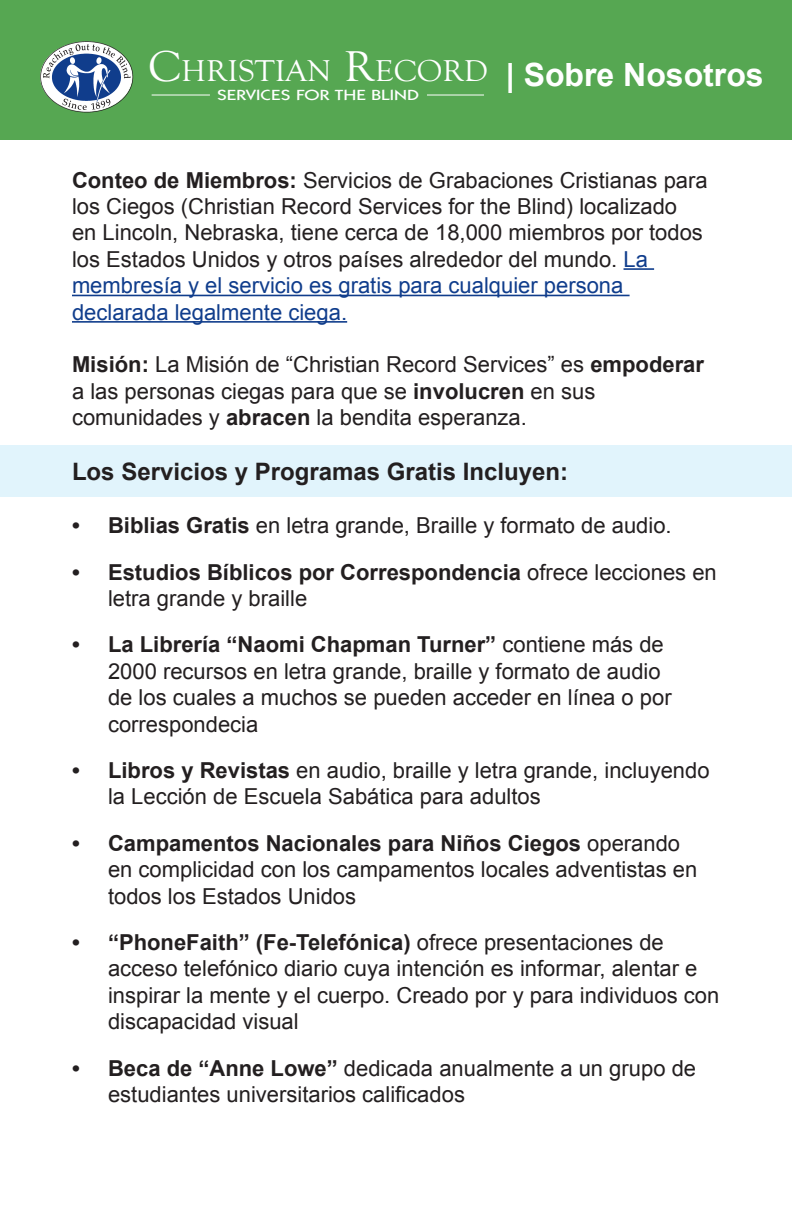
<style>
.page{position:relative;width:792px;height:1224px;background:#fff}
.page>*{position:absolute;margin:0;border:0;box-sizing:border-box;transform-origin:0 0}
.t1{font:700 32px "Arial";color:#fff}
.t2{font:31px "Goudy Old Style T";color:#fff;scale:1.05 1}
.t3{font:700 24px "Arial";color:#231f20}
.t4{font:22px/26.4px "Arial";color:#231f20}
.t5{font:500 14.8px "Itc Kabel";color:#fff;scale:1.32 1}
.s1{font-size:44.4px}
.s2{font-weight:700}
.s3{color:#103d8c}
</style>
<div class="page">
<div style="left:0;top:445px;width:792px;height:52px;background:#e1f4fc"></div>
<div style="left:0;top:0;width:792px;height:140px;background:#56a752"></div>
<hr style="left:624px;top:268px;width:30px;height:2px;background:#103d8c">
<hr style="left:72px;top:295px;width:558px;height:1px;background:#103d8c">
<hr style="left:72px;top:321px;width:275px;height:2px;background:#103d8c">
<hr style="left:152px;top:95px;width:58px;height:1px;background:#fff">
<hr style="left:427px;top:95px;width:57px;height:1px;background:#fff">
<img style="left:40px;top:41px;width:94px;height:72px">
<img style="left:52px;top:53px;width:70px;height:49px">
<p class="t2" style="left:148px;top:54px;width:325px"><span class="s1">C</span>HRISTIAN <span class="s1">R</span>ECORD</p>
<p class="t5" style="left:217px;top:87px;width:154px">SERVICES FOR THE BLIND</p>
<p class="t1" style="left:506px;top:53px;width:259px">| Sobre Nosotros</p>
<p class="t4" style="left:72px;top:167px;width:637px"><span class="s2">Conteo de Miembros:</span> Servicios de Grabaciones Cristianas para los Ciegos (Christian Record Services for the Blind) localizado<br>en Lincoln, Nebraska, tiene cerca de 18,000 miembros por todos los Estados Unidos y otros países alrededor del mundo. <span class="s3">La membresía y el servicio es gratis para cualquier persona declarada legalmente ciega.</span></p>
<p class="t4" style="left:72px;top:352px;width:634px"><span class="s2">Misión:</span> La Misión de “Christian Record Services” es <span class="s2">empoderar </span>a las personas ciegas para que se <span class="s2">involucren</span> en sus comunidades y <span class="s2">abracen</span> la bendita esperanza.</p>
<p class="t3" style="left:72px;top:456px;width:498px">Los Servicios y Programas Gratis Incluyen:</p>
<p class="t4" style="left:72px;top:512px;width:601px"><span class="s2">• Biblias Gratis</span> en letra grande, Braille y formato de audio.</p>
<p class="t4" style="left:108px;top:559px;width:610px;text-indent:-36px"><span class="s2">• Estudios Bíblicos por Correspondencia</span> ofrece lecciones en letra grande y braille</p>
<p class="t4" style="left:108px;top:632px;width:565px;text-indent:-36px"><span class="s2">• La Librería “Naomi Chapman Turner”</span> contiene más de 2000 recursos en letra grande, braille y formato de audio de los cuales a muchos se pueden acceder en línea o por correspondecia</p>
<p class="t4" style="left:108px;top:757px;width:603px;text-indent:-36px"><span class="s2">• Libros y Revistas</span> en audio, braille y letra grande, incluyendo la Lección de Escuela Sabática para adultos</p>
<p class="t4" style="left:108px;top:830px;width:591px;text-indent:-36px"><span class="s2">• Campamentos Nacionales para Niños Ciegos</span> operando en complicidad con los campamentos locales adventistas en todos los Estados Unidos</p>
<p class="t4" style="left:108px;top:929px;width:613px;text-indent:-36px"><span class="s2">• “PhoneFaith” (Fe-Telefónica)</span> ofrece presentaciones de acceso telefónico diario cuya intención es informar, alentar e inspirar la mente y el cuerpo. Creado por y para individuos con discapacidad visual</p>
<p class="t4" style="left:108px;top:1055px;width:590px;text-indent:-36px"><span class="s2">• Beca de “Anne Lowe”</span> dedicada anualmente a un grupo de estudiantes universitarios calificados</p>
</div>
